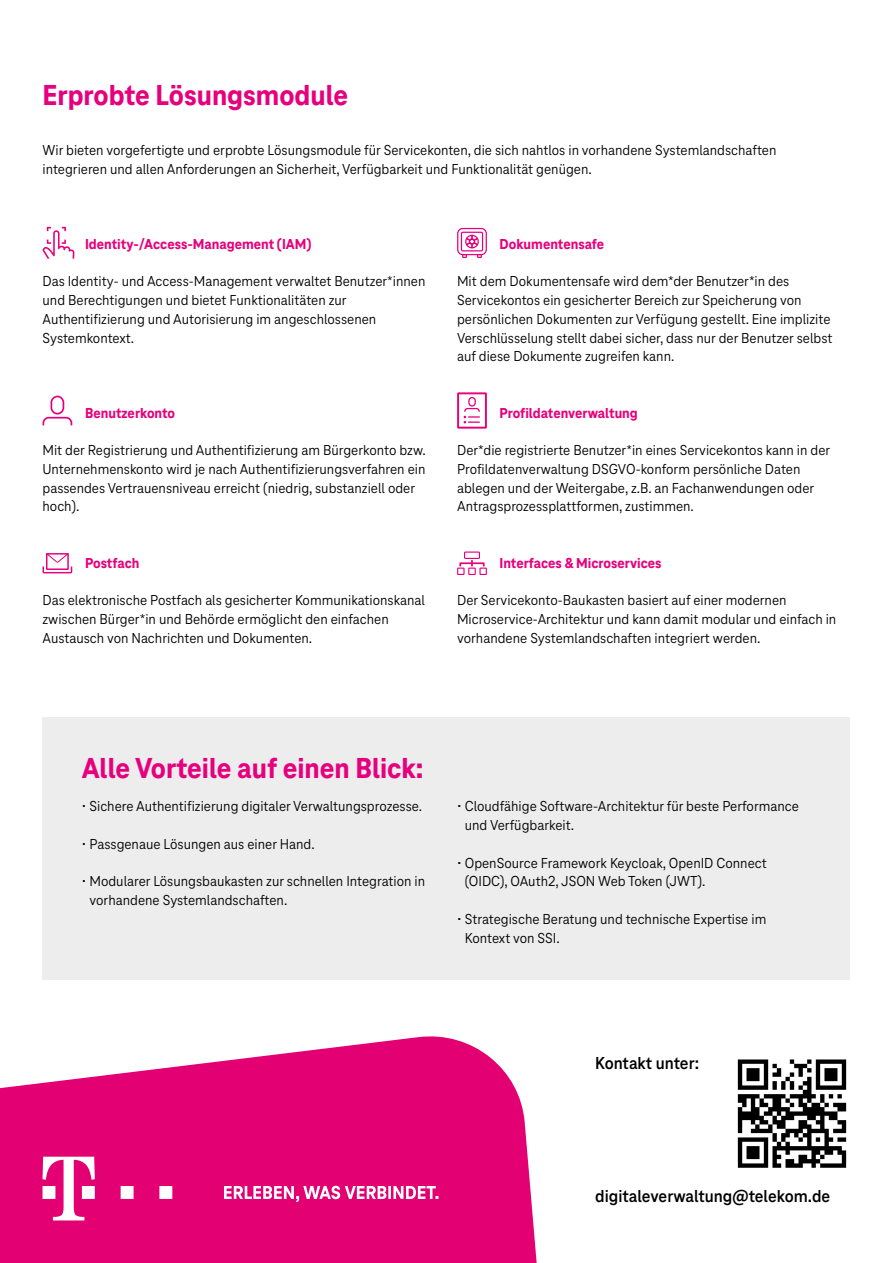
<style>
.page{position:relative;width:893px;height:1263px;background:#fff}
.page>*{position:absolute;margin:0;border:0;box-sizing:border-box;transform-origin:0 0}
.t1{font:800 30px "Tele Neo";color:#e6007d}
.t2{font:700 18px "Tele Neo";color:#000}
.t3{font:15px/18.8px "Tele Neo";color:#000}
.t4{font:800 15px "Tele Neo";color:#e6007d}
</style>
<div class="page">
<svg style="left:0;top:1036px;width:537px;height:227px;background:#e62185"></svg>
<div style="left:43px;top:718px;width:807px;height:262px;background:#ededed"></div>
<svg style="left:42px;top:227px;width:32px;height:32px"></svg>
<svg style="left:43px;top:553px;width:29px;height:20px"></svg>
<svg style="left:43px;top:396px;width:29px;height:29px"></svg>
<svg style="left:457px;top:551px;width:30px;height:24px"></svg>
<svg style="left:457px;top:392px;width:30px;height:37px"></svg>
<svg style="left:457px;top:228px;width:30px;height:30px"></svg>
<svg style="left:224px;top:1186px;width:214px;height:16px"></svg>
<svg style="left:43px;top:1157px;width:52px;height:63px"></svg>
<svg style="left:121px;top:1186px;width:13px;height:13px"></svg>
<svg style="left:159px;top:1186px;width:13px;height:13px"></svg>
<svg style="left:738px;top:1059px;width:108px;height:109px"></svg>
<h1 class="t1" style="left:43px;top:78px;width:307px">Erprobte Lösungsmodule</h1>
<p class="t3" style="left:43px;top:141px;width:735px">Wir bieten vorgefertigte und erprobte Lösungsmodule für Servicekonten, die sich nahtlos in vorhandene Systemlandschaften integrieren und allen Anforderungen an Sicherheit, Verfügbarkeit und Funktionalität genügen.</p>
<p class="t4" style="left:85px;top:235px;width:228px">Identity-/Access-Management (IAM)</p>
<p class="t3" style="left:43px;top:272px;width:384px">Das Identity- und Access-Management verwaltet Benutzer*innen und Berechtigungen und bietet Funktionalitäten zur Authentifizierung und Autorisierung im angeschlossenen Systemkontext.</p>
<p class="t4" style="left:85px;top:404px;width:92px">Benutzerkonto</p>
<p class="t3" style="left:43px;top:441px;width:385px">Mit der Registrierung und Authentifizierung am Bürgerkonto bzw.<br>Unternehmenskonto wird je nach Authentifizierungsverfahren ein passendes Vertrauensniveau erreicht (niedrig, substanziell oder hoch).</p>
<p class="t4" style="left:85px;top:554px;width:56px">Postfach</p>
<p class="t3" style="left:42px;top:591px;width:384px">Das elektronische Postfach als gesicherter Kommunikationskanal zwischen Bürger*in und Behörde ermöglicht den einfachen<br>Austausch von Nachrichten und Dokumenten.</p>
<p class="t4" style="left:500px;top:235px;width:106px">Dokumentensafe</p>
<p class="t3" style="left:457px;top:272px;width:377px">Mit dem Dokumentensafe wird dem*der Benutzer*in des Servicekontos ein gesicherter Bereich zur Speicherung von persönlichen Dokumenten zur Verfügung gestellt. Eine implizite Verschlüsselung stellt dabei sicher, dass nur der Benutzer selbst auf diese Dokumente zugreifen kann.</p>
<p class="t4" style="left:500px;top:404px;width:140px">Profildatenverwaltung</p>
<p class="t3" style="left:457px;top:441px;width:375px">Der*die registrierte Benutzer*in eines Servicekontos kann in der Profildatenverwaltung DSGVO-konform persönliche Daten ablegen und der Weitergabe, z.B. an Fachanwendungen oder Antragsprozessplattformen, zustimmen.</p>
<p class="t4" style="left:500px;top:554px;width:164px">Interfaces &amp; Microservices</p>
<p class="t3" style="left:457px;top:591px;width:381px">Der Servicekonto-Baukasten basiert auf einer modernen<br>Microservice-Architektur und kann damit modular und einfach in vorhandene Systemlandschaften integriert werden.</p>
<h1 class="t1" style="left:82px;top:751px;width:343px">Alle Vorteile auf einen Blick:</h1>
<p class="t3" style="left:82px;top:797px;width:342px">• Sichere Authentifizierung digitaler Verwaltungsprozesse.</p>
<p class="t3" style="left:82px;top:835px;width:234px">• Passgenaue Lösungen aus einer Hand.</p>
<p class="t3" style="left:90px;top:872px;width:337px;text-indent:-8px">• Modularer Lösungsbaukasten zur schnellen Integration in vorhandene Systemlandschaften.</p>
<p class="t3" style="left:465px;top:797px;width:336px;text-indent:-8px">• Cloudfähige Software-Architektur für beste Performance und Verfügbarkeit.</p>
<p class="t3" style="left:465px;top:853px;width:303px;text-indent:-8px">• OpenSource Framework Keycloak, OpenID Connect (OIDC), OAuth2, JSON Web Token (JWT).</p>
<p class="t3" style="left:465px;top:910px;width:303px;text-indent:-8px">• Strategische Beratung und technische Expertise im<br>Kontext von SSI.</p>
<p class="t2" style="left:595px;top:1053px;width:105px">Kontakt unter:</p>
<p class="t2" style="left:595px;top:1186px;width:236px">digitaleverwaltung@telekom.de</p>
</div>
